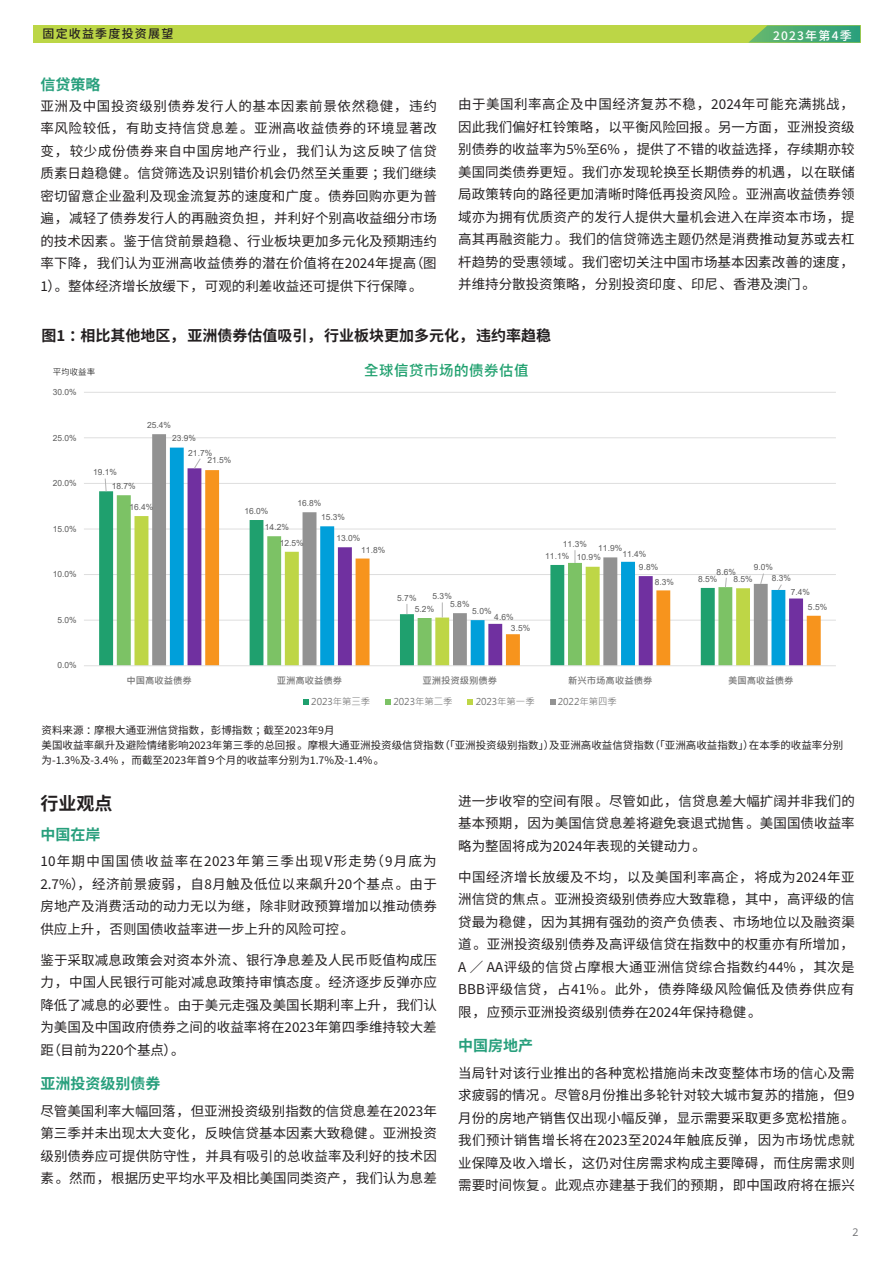
<style>
.page{position:relative;width:893px;height:1263px;background:#fff}
.page>*{position:absolute;margin:0;border:0;box-sizing:border-box;transform-origin:0 0}
.Paragraph_Heading{font:700 18px "Noto Sans SC";color:#231f20}
.Paragraph_Heading-2{font:700 15px "Noto Sans SC";color:#231f20}
.Paragraph_Heading-3{font:700 15px "Noto Sans SC";color:#279f7c}
.t1{font:700 15px "Microsoft Jheng Hei";color:#1fa06e}
.Paragraph_-_TC{font:13.5px/22.5px "Noto Sans SC";letter-spacing:.005em;color:#231f20;text-align:justify}
.t2{font:500 12px "Noto Sans SC";letter-spacing:.1em;color:#231f20}
.t3{font:500 12px "Noto Sans SC";letter-spacing:.1em;color:#fff}
.Paragraph_-_TC-2{font:10.5px/15px "Noto Sans SC";color:#231f20}
.t4{font:10.5px "Open Sans";color:#6c6d70}
.t5{font:700 9.3px "Microsoft Jheng Hei";color:#727272}
.t6{font:9.3px "Microsoft Jheng Hei";color:#727272}
.t7{font:8.4px "Arial";letter-spacing:.005em;color:#5c5c5c}
.t8{font:8.4px "Microsoft Jheng Hei";color:#000}
</style>
<div class="page">
<div style="left:33px;top:26px;width:827px;height:17px;background:#bcd646"></div>
<svg style="left:748px;top:26px;width:112px;height:17px;background:#53af70"></svg>
<hr style="left:84px;top:620px;width:752px;height:1px;background:#dedede">
<hr style="left:84px;top:574px;width:752px;height:1px;background:#dedede">
<hr style="left:84px;top:529px;width:752px;height:1px;background:#dedede">
<hr style="left:84px;top:483px;width:752px;height:1px;background:#dedede">
<hr style="left:84px;top:437px;width:752px;height:1px;background:#dedede">
<hr style="left:84px;top:392px;width:752px;height:1px;background:#dedede">
<svg style="left:99px;top:491px;width:18px;height:174px;background:#4fb48c"></svg>
<svg style="left:117px;top:495px;width:17px;height:170px;fill:#7cc265"></svg>
<svg style="left:134px;top:516px;width:18px;height:149px;fill:#bed646"></svg>
<svg style="left:152px;top:434px;width:32px;height:231px;fill:#929292"></svg>
<svg style="left:170px;top:448px;width:18px;height:217px;fill:#009fda"></svg>
<svg style="left:188px;top:468px;width:17px;height:197px;fill:#7030a0"></svg>
<svg style="left:205px;top:470px;width:616px;height:195px"></svg>
<hr style="left:84px;top:665px;width:752px;height:1px;background:#dedede">
<svg style="left:104px;top:478px;width:3px;height:14px"></svg>
<svg style="left:575px;top:550px;width:1px;height:13px"></svg>
<svg style="left:725px;top:577px;width:2px;height:11px"></svg>
<svg style="left:442px;top:602px;width:1px;height:15px"></svg>
<svg style="left:760px;top:573px;width:4px;height:12px"></svg>
<svg style="left:777px;top:584px;width:5px;height:7px"></svg>
<svg style="left:193px;top:458px;width:8px;height:11px"></svg>
<svg style="left:303px;top:699px;width:6px;height:6px"></svg>
<svg style="left:385px;top:699px;width:6px;height:6px"></svg>
<svg style="left:467px;top:699px;width:6px;height:6px"></svg>
<svg style="left:550px;top:699px;width:5px;height:6px"></svg>
<p class="t2" style="left:43px;top:27px;width:132px">固定收益季度投资展望</p>
<p class="t3" style="left:773px;top:28px;width:80px">2023年第4季</p>
<p class="Paragraph_Heading-3" style="left:40px;top:76px;width:61px">信贷策略</p>
<p class="Paragraph_-_TC" style="left:40px;top:95px;width:398px">亚洲及中国投资级别债券发行人的基本因素前景依然稳健，违约率风险较低，有助支持信贷息差。亚洲高收益债券的环境显著改变，较少成份债券来自中国房地产行业，我们认为这反映了信贷质素日趋稳健。信贷筛选及识别错价机会仍然至关重要；我们继续密切留意企业盈利及现金流复苏的速度和广度。债券回购亦更为普遍，减轻了债券发行人的再融资负担，并利好个别高收益细分市场的技术因素。鉴于信贷前景趋稳、行业板块更加多元化及预期违约率下降，我们认为亚洲高收益债券的潜在价值将在2024年提高（图1）。整体经济增长放缓下，可观的利差收益还可提供下行保障。</p>
<p class="Paragraph_-_TC" style="left:458px;top:93px;width:398px">由于美国利率高企及中国经济复苏不稳，2024年可能充满挑战，因此我们偏好杠铃策略，以平衡风险回报。另一方面，亚洲投资级别债券的收益率为5%至6% ，提供了不错的收益选择，存续期亦较美国同类债券更短。我们亦发现轮换至长期债券的机遇，以在联储局政策转向的路径更加清晰时降低再投资风险。亚洲高收益债券领域亦为拥有优质资产的发行人提供大量机会进入在岸资本市场，提高其再融资能力。我们的信贷筛选主题仍然是消费推动复苏或去杠杆趋势的受惠领域。我们密切关注中国市场基本因素改善的速度，并维持分散投资策略，分别投资印度、印尼、香港及澳门。</p>
<p class="Paragraph_Heading-2" style="left:42px;top:327px;width:511px">图1 ：相比其他地区，亚洲债券估值吸引，行业板块更加多元化，违约率趋稳</p>
<p class="t8" style="left:53px;top:367px;width:44px">平均收益率</p>
<p class="t7" style="left:53px;top:386px;width:25px">30.0%</p>
<p class="t7" style="left:53px;top:432px;width:25px">25.0%</p>
<p class="t7" style="left:53px;top:477px;width:25px">20.0%</p>
<p class="t7" style="left:53px;top:523px;width:25px">15.0%</p>
<p class="t7" style="left:53px;top:568px;width:25px">10.0%</p>
<p class="t7" style="left:57px;top:614px;width:21px">5.0%</p>
<p class="t7" style="left:57px;top:660px;width:21px">0.0%</p>
<p class="t7" style="left:147px;top:419px;width:26px">25.4%</p>
<p class="t7" style="left:172px;top:432px;width:26px">23.9%</p>
<p class="t7" style="left:93px;top:467px;width:26px">19.1%</p>
<p class="t7" style="left:112px;top:480px;width:26px">18.7%</p>
<p class="t7" style="left:129px;top:501px;width:26px">16.4%</p>
<p class="t7" style="left:188px;top:447px;width:26px">21.7%</p>
<p class="t7" style="left:207px;top:454px;width:26px">21.5%</p>
<p class="t1" style="left:364px;top:361px;width:166px">全球信贷市场的债券估值</p>
<p class="t7" style="left:244px;top:505px;width:26px">16.0%</p>
<p class="t7" style="left:265px;top:521px;width:26px">14.2%</p>
<p class="t7" style="left:297px;top:497px;width:26px">16.8%</p>
<p class="t7" style="left:321px;top:511px;width:26px">15.3%</p>
<p class="t7" style="left:280px;top:537px;width:26px">12.5%</p>
<p class="t7" style="left:336px;top:532px;width:26px">13.0%</p>
<p class="t7" style="left:361px;top:544px;width:26px">11.8%</p>
<p class="t7" style="left:432px;top:590px;width:21px">5.3%</p>
<p class="t7" style="left:397px;top:592px;width:21px">5.7%</p>
<p class="t7" style="left:450px;top:598px;width:21px">5.8%</p>
<p class="t7" style="left:415px;top:603px;width:21px">5.2%</p>
<p class="t7" style="left:472px;top:605px;width:21px">5.0%</p>
<p class="t7" style="left:494px;top:611px;width:21px">4.6%</p>
<p class="t7" style="left:511px;top:622px;width:21px">3.5%</p>
<p class="t7" style="left:563px;top:538px;width:26px">11.3%</p>
<p class="t7" style="left:598px;top:543px;width:26px">11.9%</p>
<p class="t7" style="left:622px;top:549px;width:26px">11.4%</p>
<p class="t7" style="left:545px;top:550px;width:26px">11.1%</p>
<p class="t7" style="left:577px;top:551px;width:26px">10.9%</p>
<p class="t7" style="left:639px;top:561px;width:21px">9.8%</p>
<p class="t7" style="left:655px;top:576px;width:21px">8.3%</p>
<p class="t7" style="left:754px;top:562px;width:21px">9.0%</p>
<p class="t7" style="left:717px;top:566px;width:21px">8.6%</p>
<p class="t7" style="left:772px;top:573px;width:21px">8.3%</p>
<p class="t7" style="left:698px;top:573px;width:21px">8.5%</p>
<p class="t7" style="left:733px;top:573px;width:21px">8.5%</p>
<p class="t7" style="left:791px;top:587px;width:21px">7.4%</p>
<p class="t7" style="left:808px;top:601px;width:21px">5.5%</p>
<p class="t5" style="left:126px;top:675px;width:67px">中国高收益债券</p>
<p class="t5" style="left:277px;top:675px;width:67px">亚洲高收益债券</p>
<p class="t5" style="left:422px;top:675px;width:76px">亚洲投资级别债券</p>
<p class="t5" style="left:568px;top:675px;width:86px">新兴市场高收益债券</p>
<p class="t5" style="left:728px;top:675px;width:67px">美国高收益债券</p>
<p class="t6" style="left:311px;top:696px;width:61px">2023年第三季</p>
<p class="t6" style="left:393px;top:696px;width:61px">2023年第二季</p>
<p class="t6" style="left:476px;top:696px;width:61px">2023年第一季</p>
<p class="t6" style="left:558px;top:696px;width:61px">2022年第四季</p>
<p class="Paragraph_-_TC-2" style="left:42px;top:722px;width:294px">资料来源：摩根大通亚洲信贷指数，彭博指数；截至2023年9月</p>
<p class="Paragraph_-_TC-2" style="left:42px;top:737px;width:803px">美国收益率飙升及避险情绪影响2023年第三季的总回报。摩根大通亚洲投资级信贷指数（「亚洲投资级别指数」）及亚洲高收益信贷指数（「亚洲高收益指数」）在本季的收益率分别为-1.3%及-3.4% ，而截至2023年首９个月的收益率分别为1.7%及-1.4% 。</p>
<p class="Paragraph_Heading" style="left:40px;top:793px;width:73px">行业观点</p>
<p class="Paragraph_Heading-3" style="left:40px;top:826px;width:61px">中国在岸</p>
<p class="Paragraph_-_TC" style="left:40px;top:850px;width:398px">10年期中国国债收益率在2023年第三季出现V形走势（9月底为2.7%），经济前景疲弱，自8月触及低位以来飙升20个基点。由于房地产及消费活动的动力无以为继，除非财政预算增加以推动债券供应上升，否则国债收益率进一步上升的风险可控。</p>
<p class="Paragraph_-_TC" style="left:40px;top:949px;width:398px">鉴于采取减息政策会对资本外流、银行净息差及人民币贬值构成压力，中国人民银行可能对减息政策持审慎态度。经济逐步反弹亦应降低了减息的必要性。由于美元走强及美国长期利率上升，我们认为美国及中国政府债券之间的收益率将在2023年第四季维持较大差距（目前为220个基点）。</p>
<p class="Paragraph_Heading-3" style="left:40px;top:1075px;width:121px">亚洲投资级别债券</p>
<p class="Paragraph_-_TC" style="left:40px;top:1100px;width:398px">尽管美国利率大幅回落，但亚洲投资级别指数的信贷息差在2023年第三季并未出现太大变化，反映信贷基本因素大致稳健。亚洲投资级别债券应可提供防守性，并具有吸引的总收益率及利好的技术因素。然而，根据历史平均水平及相比美国同类资产，我们认为息差</p>
<p class="Paragraph_-_TC" style="left:458px;top:790px;width:398px">进一步收窄的空间有限。尽管如此，信贷息差大幅扩阔并非我们的基本预期，因为美国信贷息差将避免衰退式抛售。美国国债收益率略为整固将成为2024年表现的关键动力。</p>
<p class="Paragraph_-_TC" style="left:458px;top:866px;width:398px">中国经济增长放缓及不均，以及美国利率高企，将成为2024年亚洲信贷的焦点。亚洲投资级别债券应大致靠稳，其中，高评级的信贷最为稳健，因为其拥有强劲的资产负债表、市场地位以及融资渠道。亚洲投资级别债券及高评级信贷在指数中的权重亦有所增加，A ／ AA评级的信贷占摩根大通亚洲信贷综合指数约44% ，其次是BBB评级信贷，占41%。此外，债券降级风险偏低及债券供应有限，应预示亚洲投资级别债券在2024年保持稳健。</p>
<p class="Paragraph_Heading-3" style="left:458px;top:1037px;width:76px">中国房地产</p>
<p class="Paragraph_-_TC" style="left:458px;top:1062px;width:398px">当局针对该行业推出的各种宽松措施尚未改变整体市场的信心及需求疲弱的情况。尽管8月份推出多轮针对较大城市复苏的措施，但9月份的房地产销售仅出现小幅反弹，显示需要采取更多宽松措施。我们预计销售增长将在2023至2024年触底反弹，因为市场忧虑就业保障及收入增长，这仍对住房需求构成主要障碍，而住房需求则需要时间恢复。此观点亦建基于我们的预期，即中国政府将在振兴</p>
<p class="t4" style="left:853px;top:1225px;width:8px">2</p>
</div>
